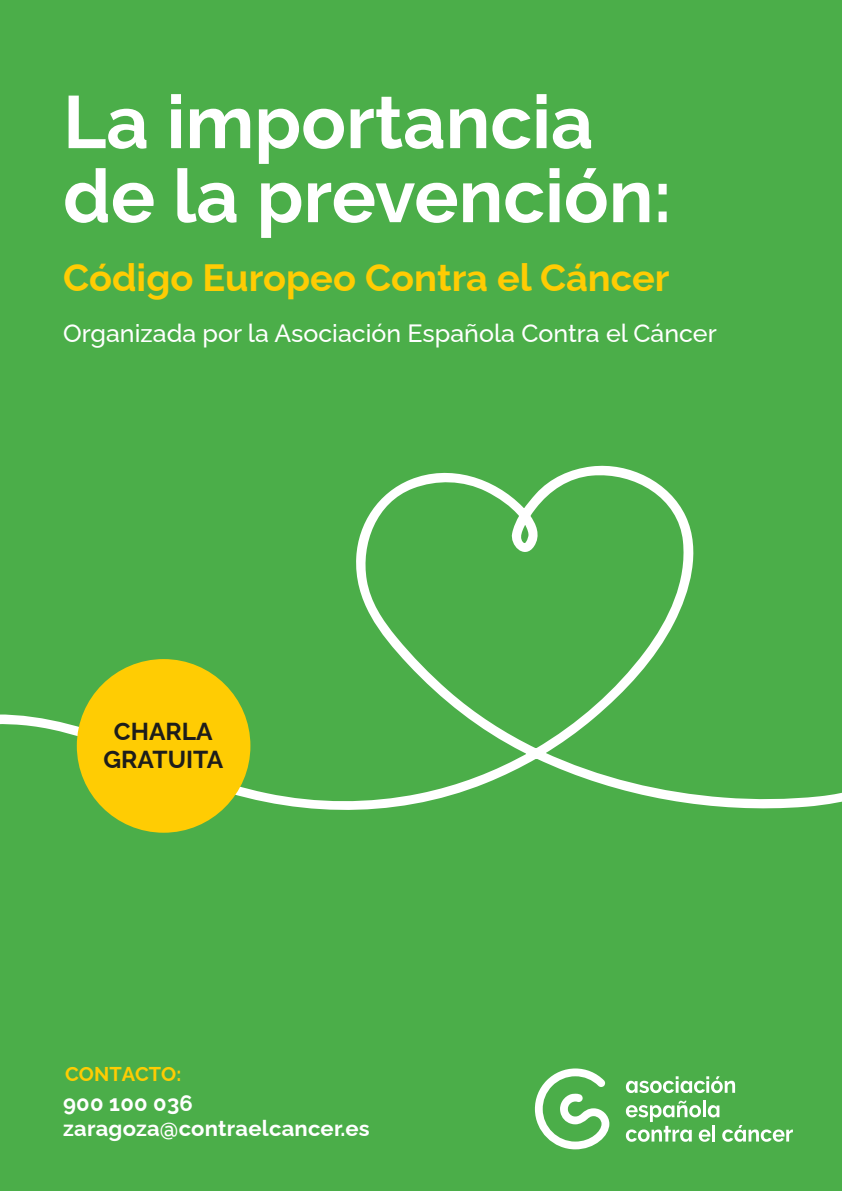
<style>
.page{position:relative;width:842px;height:1191px;background:#4bae49}
.page>*{position:absolute;margin:0;border:0;box-sizing:border-box;transform-origin:0 0}
.t1{font:700 74px/74px "Raleway";color:#fff}
.t2{font:700 38px "Raleway";color:#ffcc03}
.t3{font:500 25px "Raleway";color:#fff}
.t4{font:700 24.5px/27.9px "Raleway";color:#1d1d1b;text-align:center}
.t5{font:700 22px/25px "Raleway";letter-spacing:.01em;color:#fff}
.t6{font:700 20px "Raleway";color:#ffcc03}
</style>
<div class="page">
<svg style="left:0;top:465px;width:842px;height:359px"></svg>
<div style="left:77px;top:659px;width:173px;height:173px;background:#ffcc03;border-radius:50%"></div>
<svg style="left:535px;top:1068px;width:74px;height:81px"></svg>
<svg style="left:626px;top:1100px;width:167px;height:41px"></svg>
<svg style="left:626px;top:1076px;width:109px;height:17px"></svg>
<h1 class="t1" style="left:63px;top:77px;width:610px">La importancia de la prevención:</h1>
<h2 class="t2" style="left:63px;top:248px;width:608px">Código Europeo Contra el Cáncer</h2>
<p class="t3" style="left:63px;top:313px;width:655px">Organizada por la Asociación Española Contra el Cáncer</p>
<p class="t4" style="left:104px;top:715px;width:121px">CHARLA<br>GRATUITA</p>
<p class="t6" style="left:65px;top:1057px;width:118px">CONTACTO:</p>
<p class="t5" style="left:63px;top:1088px;width:308px">900 100 036 zaragoza@contraelcancer.es</p>
</div>
